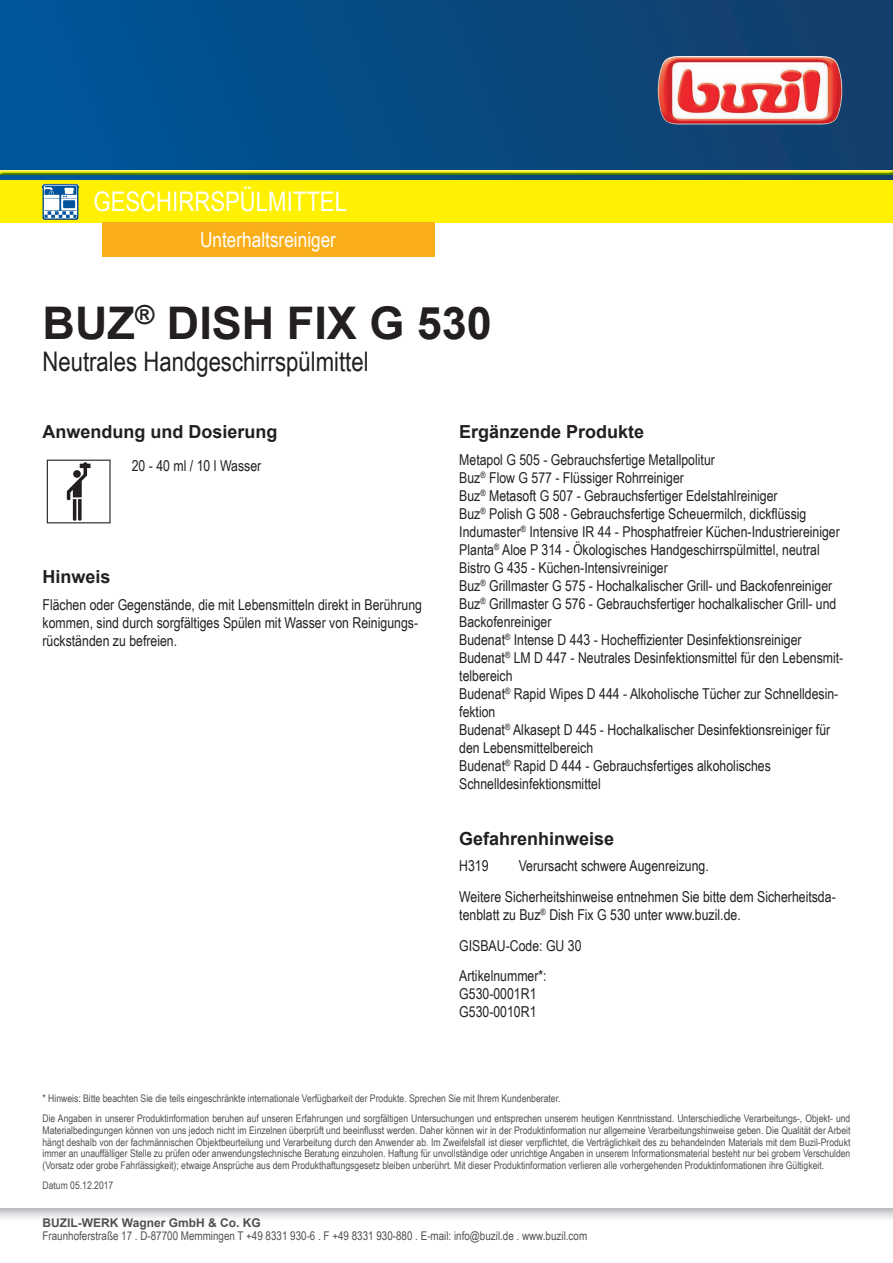
<style>
.page{position:relative;width:893px;height:1263px;background:#fff}
.page>*{position:absolute;margin:0;border:0;box-sizing:border-box;transform-origin:0 0}
.t1{font:700 45px "Arial";color:#231f20}
.t2{font:27px "Arial Narrow";color:#231f20}
.t3{font:27px "Arial Narrow";color:#fff}
.t4{font:21px "Arial Narrow";color:#fff}
.t5{font:700 18px "Arial";color:#231f20}
.t6{font:15px/18px "Arial Narrow";color:#231f20}
.t7{font:12px "Arial Narrow";color:#4e5151}
.t8{font:700 12px "Arial";color:#4e5151}
.t9{font:10.5px/11.7px "Arial Narrow";color:#4e5151}
</style>
<div class="page">
<div style="left:0;top:0;width:893px;height:180px;background:linear-gradient(to right,#00569a,#143e69)"></div>
<img style="left:658px;top:56px;width:184px;height:68px">
<svg style="left:0;top:1209px;width:893px;height:9px;background:#d9dadc"></svg>
<div style="left:0;top:169px;width:893px;height:6px;background:#015599;opacity:.75"></div>
<div style="left:0;top:180px;width:893px;height:43px;background:#fff101"></div>
<img style="left:43px;top:184px;width:35px;height:36px">
<svg style="left:44px;top:185px;width:35px;height:33px"></svg>
<div style="left:102px;top:223px;width:333px;height:34px;background:#faaf18"></div>
<svg style="left:47px;top:460px;width:64px;height:63px"></svg>
<h2 class="t3" style="left:94px;top:182px;width:255px">Geschirrspülmittel</h2>
<h3 class="t4" style="left:200px;top:224px;width:138px">Unterhaltsreiniger</h3>
<h1 class="t1" style="left:43px;top:293px;width:451px">BUZ<sup>®</sup> DISH FIX G 530</h1>
<h2 class="t2" style="left:43px;top:342px;width:328px">Neutrales Handgeschirrspülmittel</h2>
<p class="t5" style="left:43px;top:420px;width:237px">Anwendung und Dosierung</p>
<p class="t6" style="left:132px;top:456px;width:131px">20 - 40 ml / 10 l Wasser</p>
<p class="t5" style="left:43px;top:565px;width:70px">Hinweis</p>
<p class="t6" style="left:43px;top:595px;width:381px">Flächen oder Gegenstände, die mit Lebensmitteln direkt in Berührung kommen, sind durch sorgfältiges Spülen mit Wasser von Reinigungs&shy;rückständen zu befreien.</p>
<p class="t5" style="left:459px;top:420px;width:187px">Ergänzende Produkte</p>
<p class="t6" style="left:459px;top:450px;width:386px">Metapol G 505 - Gebrauchsfertige Metallpolitur<br>Buz<sup>®</sup> Flow G 577 - Flüssiger Rohrreiniger<br>Buz<sup>®</sup> Metasoft G 507 - Gebrauchsfertiger Edelstahlreiniger<br>Buz<sup>®</sup> Polish G 508 - Gebrauchsfertige Scheuermilch, dickflüssig Indumaster<sup>®</sup> Intensive IR 44 - Phosphatfreier Küchen-Industriereiniger Planta<sup>®</sup> Aloe P 314 - Ökologisches Handgeschirrspülmittel, neutral Bistro G 435 - Küchen-Intensivreiniger<br>Buz<sup>®</sup> Grillmaster G 575 - Hochalkalischer Grill- und Backofenreiniger Buz<sup>®</sup> Grillmaster G 576 - Gebrauchsfertiger hochalkalischer Grill- und Backofenreiniger<br>Budenat<sup>®</sup> Intense D 443 - Hocheffizienter Desinfektionsreiniger Budenat<sup>®</sup> LM D 447 - Neutrales Desinfektionsmittel für den Lebensmit&shy;telbereich<br>Budenat<sup>®</sup> Rapid Wipes D 444 - Alkoholische Tücher zur Schnelldesin&shy;fektion<br>Budenat<sup>®</sup> Alkasept D 445 - Hochalkalischer Desinfektionsreiniger für den Lebensmittelbereich<br>Budenat<sup>®</sup> Rapid D 444 - Gebrauchsfertiges alkoholisches Schnelldesinfektionsmittel</p>
<p class="t5" style="left:459px;top:826px;width:157px">Gefahrenhinweise</p>
<p class="t6" style="left:459px;top:856px;width:31px">H319</p>
<p class="t6" style="left:459px;top:850px;width:378px;line-height:30.8px;text-indent:60px">Verursacht schwere Augenreizung.<br>Weitere Sicherheitshinweise entnehmen Sie bitte dem Sicherheitsda-</p>
<p class="t6" style="left:459px;top:898px;width:283px;line-height:30.8px">tenblatt zu Buz<sup>®</sup> Dish Fix G 530 unter www.buzil.de.<br>GISBAU-Code: GU 30<br>Artikelnummer*:</p>
<p class="t6" style="left:459px;top:984px;width:79px">G530-0001R1<br>G530-0010R1</p>
<p class="t9" style="left:43px;top:1088px;width:809px;line-height:20.2px">* Hinweis: Bitte beachten Sie die teils eingeschränkte internationale Verfügbarkeit der Produkte. Sprechen Sie mit Ihrem Kundenberater.<br>Die Angaben in unserer Produktinformation beruhen auf unseren Erfahrungen und sorgfältigen Untersuchungen und entsprechen unserem heutigen Kenntnisstand. Unterschiedliche Verarbeitungs-, Objekt- und</p>
<p class="t9" style="left:43px;top:1124px;width:809px;text-align:justify">Materialbedingungen können von uns jedoch nicht im Einzelnen überprüft und beeinflusst werden. Daher können wir in der Produktinformation nur allgemeine Verarbeitungshinweise geben. Die Qualität der Arbeit hängt deshalb von der fachmännischen Objektbeurteilung und Verarbeitung durch den Anwender ab. Im Zweifelsfall ist dieser verpflichtet, die Verträglichkeit des zu behandelnden Materials mit dem Buzil-Produkt immer an unauffälliger Stelle zu prüfen oder anwendungstechnische Beratung einzuholen. Haftung für unvollständige oder unrichtige Angaben in unserem Informationsmaterial besteht nur bei grobem Verschulden (Vorsatz oder grobe Fahrlässigkeit); etwaige Ansprüche aus dem Produkthaftungsgesetz bleiben unberührt. Mit dieser Produktinformation verlieren alle vorhergehenden Produktinformationen ihre Gültigkeit.</p>
<p class="t9" style="left:43px;top:1179px;width:72px">Datum 05.12.2017</p>
<p class="t8" style="left:43px;top:1215px;width:220px">BUZIL-WERK Wagner GmbH &amp; Co. KG</p>
<p class="t7" style="left:43px;top:1227px;width:546px">Fraunhoferstraße 17 . D-87700 Memmingen T +49 8331 930-6 . F +49 8331 930-880 . E-mail: info@buzil.de . www.buzil.com</p>
</div>
